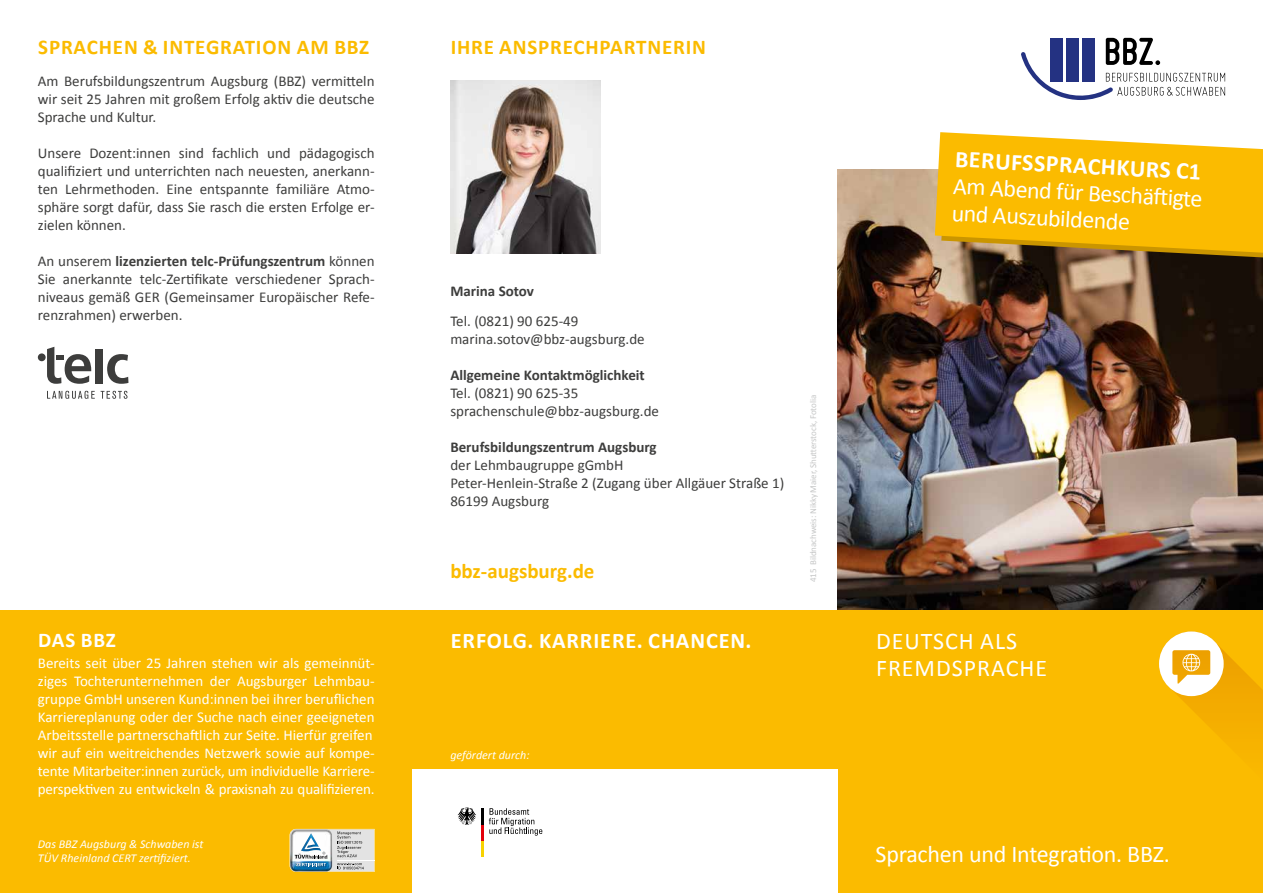
<style>
.page{position:relative;width:1263px;height:893px;background:#fff}
.page>*{position:absolute;margin:0;border:0;box-sizing:border-box;transform-origin:0 0}
.t1{font:24px/27px "Calibri";letter-spacing:.01em;color:#fff}
.t2{font:24px "Calibri";letter-spacing:-.01em;color:#fff}
.t3{font:24px/27px "Calibri";letter-spacing:.04em;color:#fff}
.t4{font:700 24px "Calibri";color:#fff}
.t5{font:700 22.35px "Calibri";letter-spacing:.04em;color:#fff}
.t6{font:700 21px "Calibri";letter-spacing:.04em;color:#fbbb00}
.t7{font:700 21px "Calibri";color:#fbbb00}
.t8{font:700 21px "Calibri";letter-spacing:.035em;color:#fff}
.t9{font:15px/18px "Calibri";color:#3d3d3c;text-align:justify}
.t10{font:15px/18px "Calibri";color:#fff}
.t11{font:700 15px "Calibri";color:#3d3d3c}
.t12{font:italic 12px/14.4px "Calibri";color:#fff}
.t13{font:9px "Calibri";letter-spacing:-.01em;color:#c5c6c6}
.s1{font-weight:700}
</style>
<div class="page">
<img style="left:838px;top:170px;width:425px;height:440px">
<div style="left:0;top:610px;width:1263px;height:283px;background:#fbbb00"></div>
<svg style="left:47px;top:391px;width:48px;height:8px"></svg>
<svg style="left:101px;top:391px;width:26px;height:8px"></svg>
<svg style="left:47px;top:347px;width:44px;height:37px"></svg>
<div style="left:95px;top:349px;width:8px;height:34px;background:#3d3d3c"></div>
<svg style="left:107px;top:354px;width:21px;height:30px"></svg>
<div style="left:38px;top:353px;width:8px;height:8px;background:#3d3d3c;border-radius:50%"></div>
<div style="left:56px;top:355px;width:8px;height:5px;background:#3d3d3c"></div>
<svg style="left:1021px;top:38px;width:204px;height:62px"></svg>
<div style="left:412px;top:770px;width:426px;height:123px;background:#fff"></div>
<hr style="left:481px;top:840px;width:3px;height:16px;background:#f8d200">
<hr style="left:481px;top:824px;width:3px;height:16px;background:#e3000b">
<hr style="left:481px;top:808px;width:3px;height:16px;background:#000">
<svg style="left:457px;top:807px;width:19px;height:18px"></svg>
<svg style="left:489px;top:808px;width:53px;height:28px"></svg>
<svg style="left:1159px;top:631px;width:104px;height:103px"></svg>
<img style="left:450px;top:81px;width:151px;height:173px">
<svg style="left:290px;top:829px;width:85px;height:43px"></svg>
<svg style="left:935px;top:132px;width:328px;height:125px"></svg>
<h3 class="t6" style="left:38px;top:32px;width:333px">SPRACHEN &amp; INTEGRATION AM BBZ</h3>
<p class="t9" style="left:38px;top:71px;width:338px">Am Berufsbildungszentrum Augsburg (BBZ) vermitteln wir seit 25 Jahren mit großem Erfolg aktiv die deutsche Sprache und Kultur.</p>
<p class="t9" style="left:38px;top:143px;width:338px">Unsere Dozent:innen sind fachlich und pädagogisch qualifiziert und unterrichten nach neuesten, anerkann&shy;ten Lehrmethoden. Eine entspannte familiäre Atmo&shy;sphäre sorgt dafür, dass Sie rasch die ersten Erfolge er&shy;zielen können.</p>
<p class="t9" style="left:38px;top:251px;width:338px">An unserem <span class="s1">lizenzierten telc-Prüfungszentrum</span> können Sie anerkannte telc-Zertifikate verschiedener Sprach&shy;niveaus gemäß GER (Gemeinsamer Europäischer Refe&shy;renzrahmen) erwerben.</p>
<h3 class="t8" style="left:38px;top:625px;width:79px">DAS BBZ</h3>
<p class="t10" style="left:38px;top:653px;width:338px">Bereits seit über 25 Jahren stehen wir als gemeinnüt&shy;ziges Tochterunternehmen der Augsburger Lehmbau&shy;gruppe GmbH unseren Kund:innen bei ihrer beruflichen Karriereplanung oder der Suche nach einer geeigneten Arbeitsstelle partnerschaftlich zur Seite. Hierfür greifen wir auf ein weitreichendes Netzwerk sowie auf kompe&shy;tente Mitarbeiter:innen zurück, um individuelle Karriere&shy;perspektiven zu entwickeln &amp; praxisnah zu qualifizieren.</p>
<p class="t12" style="left:38px;top:836px;width:167px">Das BBZ Augsburg &amp; Schwaben ist<br>TÜV Rheinland CERT zertifiziert.</p>
<h3 class="t6" style="left:451px;top:32px;width:257px">IHRE ANSPRECHPARTNERIN</h3>
<p class="t11" style="left:450px;top:280px;width:85px">Marina Sotov</p>
<p class="t9" style="left:450px;top:311px;width:196px">Tel. (0821) 90 625-49 marina.sotov@bbz-augsburg.de</p>
<p class="t11" style="left:450px;top:364px;width:196px">Allgemeine Kontaktmöglichkeit</p>
<p class="t9" style="left:450px;top:383px;width:210px">Tel. (0821) 90 625-35 sprachenschule@bbz-augsburg.de</p>
<p class="t11" style="left:450px;top:436px;width:208px">Berufsbildungszentrum Augsburg</p>
<p class="t9" style="left:450px;top:455px;width:335px;text-align:left">der Lehmbaugruppe gGmbH<br>Peter-Henlein-Straße 2 (Zugang über Allgäuer Straße 1)<br>86199 Augsburg</p>
<h3 class="t7" style="left:450px;top:556px;width:146px">bbz-augsburg.de</h3>
<h2 class="t5" style="left:451px;top:625px;width:302px">ERFOLG. KARRIERE. CHANCEN.</h2>
<p class="t13" style="left:807px;top:582px;width:189px;rotate:-90deg">415 Bildnachweis: Nikky Maier, Shutterstock, Fotolia</p>
<p class="t12" style="left:450px;top:747px;width:81px">gefördert durch:</p>
<h1 class="t4" style="left:956px;top:142px;width:248px;rotate:3deg">BERUFSSPRACHKURS C1</h1>
<h1 class="t1" style="left:954px;top:172px;width:251px;rotate:3deg">Am Abend für Beschäft igte und Auszubildende</h1>
<h1 class="t3" style="left:876px;top:627px;width:172px">DEUTSCH ALS<br>FREMDSPRACHE</h1>
<h1 class="t2" style="left:875px;top:838px;width:296px">Sprachen und Integration. BBZ.</h1>
</div>
